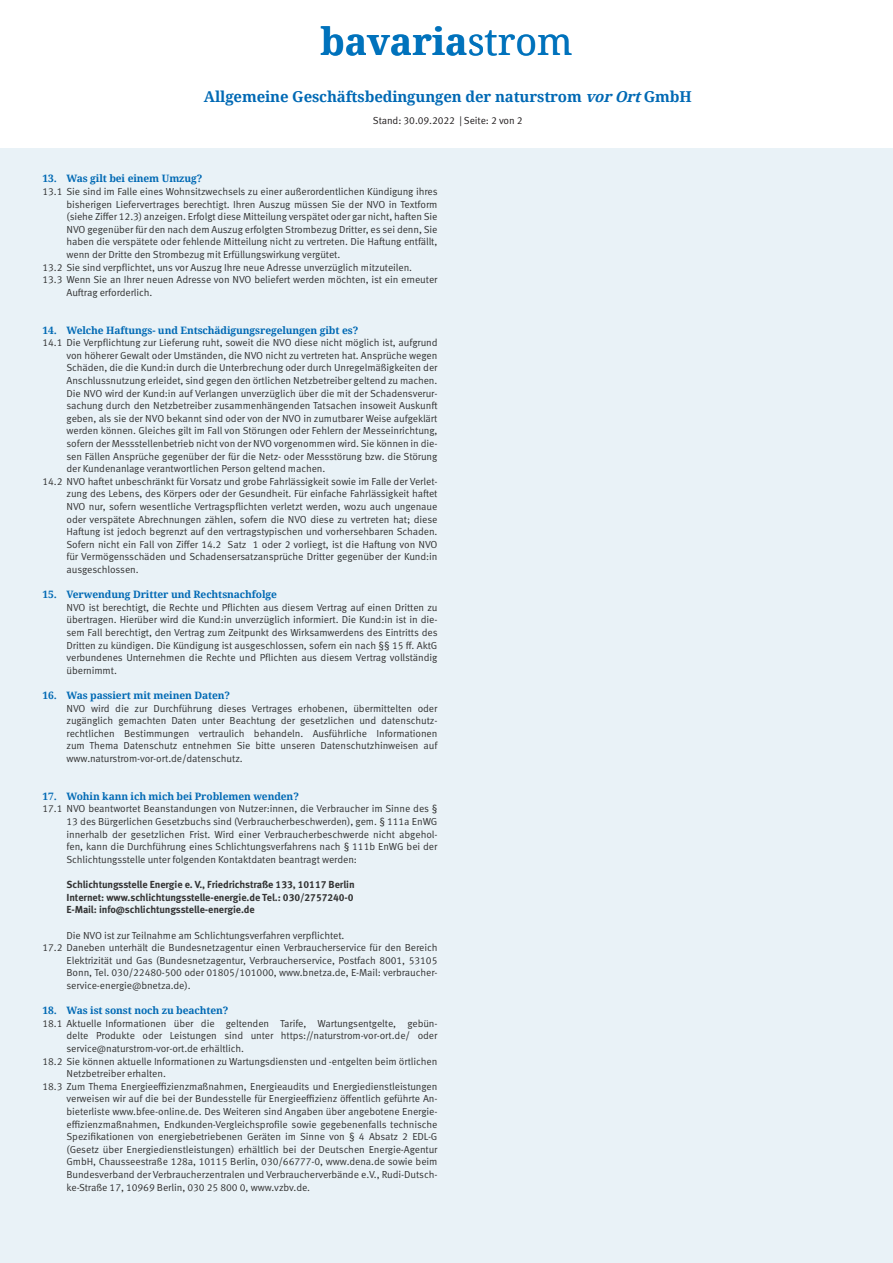
<style>
.page{position:relative;width:893px;height:1263px;background:#fff}
.page>*{position:absolute;margin:0;border:0;box-sizing:border-box;transform-origin:0 0}
.t1{font:700 37.5px "Droid Serif";color:#0072bc}
.t2{font:700 15px "Droid Serif";letter-spacing:-.01em;color:#0069b4}
.t3{font:10.2px/12.6px "Meta OT Norm";letter-spacing:-.01em;color:#333;text-align:justify}
.t4{font:700 10.2px "Droid Serif";letter-spacing:-.01em;color:#0069b4}
.t5{font:700 10.2px/12.6px "Meta OT";letter-spacing:-.01em;color:#333;text-align:justify}
.t6{font:10.2px "Meta OT Norm";letter-spacing:-.01em;color:#231f20}
.s1{font-weight:400}
.s2{font-style:italic}
</style>
<div class="page">
<div style="left:0;top:148px;width:893px;height:1115px;background:#e9f2f7"></div>
<h1 class="t1" style="left:320px;top:15px;width:254px">bavaria<span class="s1">strom</span></h1>
<h2 class="t2" style="left:204px;top:86px;width:489px">Allgemeine Geschäftsbedingungen der naturstrom <span class="s2">vorOrt</span>GmbH</h2>
<p class="t6" style="left:373px;top:114px;width:151px">Stand: 30.09.2022 | Seite: 2 von 2</p>
<p class="t4" style="left:43px;top:172px;width:161px">13. Was gilt bei einem Umzug?</p>
<p class="t3" style="left:43px;top:185px;width:397px">13.1 Sie sind im Falle eines Wohnsitzwechsels zu einer außerordentlichen Kündigung ihres</p>
<p class="t3" style="left:67px;top:198px;width:372px">bisherigen Liefervertrages berechtigt. Ihren Auszug müssen Sie der NVO in Textform</p>
<p class="t3" style="left:67px;top:210px;width:372px">(siehe Ziffer 12.3) anzeigen. Erfolgt diese Mitteilung verspätet oder gar nicht, haften Sie</p>
<p class="t3" style="left:67px;top:223px;width:372px">NVO gegenüber für den nach dem Auszug erfolgten Strombezug Dritter, es sei denn, Sie</p>
<p class="t3" style="left:67px;top:236px;width:372px">haben die verspätete oder fehlende Mitteilung nicht zu vertreten. Die Haftung entfällt,</p>
<p class="t3" style="left:67px;top:248px;width:275px">wenn der Dritte den Strombezug mit Erfüllungswirkung vergütet.</p>
<p class="t3" style="left:43px;top:261px;width:371px">13.2 Sie sind verpflichtet, uns vor Auszug Ihre neue Adresse unverzüglich mitzuteilen.</p>
<p class="t3" style="left:43px;top:273px;width:396px">13.3 Wenn Sie an Ihrer neuen Adresse von NVO beliefert werden möchten, ist ein erneuter</p>
<p class="t3" style="left:67px;top:286px;width:87px">Auftrag erforderlich.</p>
<p class="t4" style="left:43px;top:323px;width:317px">14. Welche Haftungs- und Entschädigungsregelungen gibt es?</p>
<p class="t3" style="left:43px;top:336px;width:397px">14.1 Die Verpflichtung zur Lieferung ruht, soweit die NVO diese nicht möglich ist, aufgrund</p>
<p class="t3" style="left:67px;top:349px;width:372px">von höherer Gewalt oder Umständen, die NVO nicht zu vertreten hat. Ansprüche wegen</p>
<p class="t3" style="left:67px;top:362px;width:372px">Schäden, die die Kund:in durch die Unterbrechung oder durch Unregelmäßigkeiten der</p>
<p class="t3" style="left:67px;top:374px;width:372px">Anschlussnutzung erleidet, sind gegen den örtlichen Netzbetreiber geltend zu machen.</p>
<p class="t3" style="left:67px;top:387px;width:372px">Die NVO wird der Kund:in auf Verlangen unverzüglich über die mit der Schadensverur-</p>
<p class="t3" style="left:67px;top:399px;width:373px">sachung durch den Netzbetreiber zusammenhängenden Tatsachen insoweit Auskunft</p>
<p class="t3" style="left:67px;top:412px;width:372px">geben, als sie der NVO bekannt sind oder von der NVO in zumutbarer Weise aufgeklärt</p>
<p class="t3" style="left:67px;top:425px;width:372px">werden können. Gleiches gilt im Fall von Störungen oder Fehlern der Messeinrichtung,</p>
<p class="t3" style="left:67px;top:437px;width:372px">sofern der Messstellenbetrieb nicht von der NVO vorgenommen wird. Sie können in die-</p>
<p class="t3" style="left:67px;top:450px;width:372px">sen Fällen Ansprüche gegenüber der für die Netz- oder Messstörung bzw. die Störung</p>
<p class="t3" style="left:67px;top:462px;width:260px">der Kundenanlage verantwortlichen Person geltend machen.</p>
<p class="t3" style="left:43px;top:475px;width:396px">14.2 NVO haftet unbeschränkt für Vorsatz und grobe Fahrlässigkeit sowie im Falle der Verlet-</p>
<p class="t3" style="left:67px;top:488px;width:372px">zung des Lebens, des Körpers oder der Gesundheit. Für einfache Fahrlässigkeit haftet</p>
<p class="t3" style="left:67px;top:500px;width:372px">NVO nur, sofern wesentliche Vertragspflichten verletzt werden, wozu auch ungenaue</p>
<p class="t3" style="left:67px;top:513px;width:372px">oder verspätete Abrechnungen zählen, sofern die NVO diese zu vertreten hat; diese</p>
<p class="t3" style="left:67px;top:525px;width:372px">Haftung ist jedoch begrenzt auf den vertragstypischen und vorhersehbaren Schaden.</p>
<p class="t3" style="left:67px;top:538px;width:372px">Sofern nicht ein Fall von Ziffer 14.2 Satz 1 oder 2 vorliegt, ist die Haftung von NVO</p>
<p class="t3" style="left:67px;top:551px;width:372px">für Vermögensschäden und Schadensersatzansprüche Dritter gegenüber der Kund:in</p>
<p class="t3" style="left:67px;top:563px;width:74px">ausgeschlossen.</p>
<p class="t4" style="left:43px;top:587px;width:236px">15. Verwendung Dritter und Rechtsnachfolge</p>
<p class="t3" style="left:67px;top:601px;width:373px">NVO ist berechtigt, die Rechte und Pflichten aus diesem Vertrag auf einen Dritten zu übertragen. Hierüber wird die Kund:in unverzüglich informiert. Die Kund:in ist in die&shy;sem Fall berechtigt, den Vertrag zum Zeitpunkt des Wirksamwerdens des Eintritts des Dritten zu kündigen. Die Kündigung ist ausgeschlossen, sofern ein nach §§ 15 ff. AktG verbundenes Unternehmen die Rechte und Pflichten aus diesem Vertrag vollständig übernimmt.</p>
<p class="t4" style="left:43px;top:688px;width:189px">16. Was passiert mit meinen Daten?</p>
<p class="t3" style="left:67px;top:702px;width:373px">NVO wird die zur Durchführung dieses Vertrages erhobenen, übermittelten oder zugänglich gemachten Daten unter Beachtung der gesetzlichen und datenschutz&shy;rechtlichen Bestimmungen vertraulich behandeln. Ausführliche Informationen zum Thema Datenschutz entnehmen Sie bitte unseren Datenschutzhinweisen auf www.naturstrom-vor-ort.de/datenschutz.</p>
<p class="t4" style="left:43px;top:789px;width:258px">17. Wohin kann ich mich bei Problemen wenden?</p>
<p class="t3" style="left:67px;top:803px;width:372px;text-indent:-24px">17.1 NVO beantwortet Beanstandungen von Nutzer:innen, die Verbraucher im Sinne des § 13 des Bürgerlichen Gesetzbuchs sind (Verbraucherbeschwerden), gem. § 111a EnWG innerhalb der gesetzlichen Frist. Wird einer Verbraucherbeschwerde nicht abgehol&shy;fen, kann die Durchführung eines Schlichtungsverfahrens nach § 111b EnWG bei der Schlichtungsstelle unter folgenden Kontaktdaten beantragt werden:</p>
<p class="t5" style="left:67px;top:878px;width:290px">Schlichtungsstelle Energie e. V., Friedrichstraße 133, 10117 Berlin Internet: www.schlichtungsstelle-energie.de Tel.: 030/2757240-0<br>E-Mail: info@schlichtungsstelle-energie.de</p>
<p class="t3" style="left:67px;top:929px;width:279px">Die NVO ist zur Teilnahme am Schlichtungsverfahren verpflichtet.</p>
<p class="t3" style="left:43px;top:941px;width:396px">17.2 Daneben unterhält die Bundesnetzagentur einen Verbraucherservice für den Bereich</p>
<p class="t3" style="left:67px;top:954px;width:372px">Elektrizität und Gas (Bundesnetzagentur, Verbraucherservice, Postfach 8001, 53105</p>
<p class="t3" style="left:67px;top:966px;width:372px">Bonn, Tel. 030/22480-500 oder 01805/101000, www.bnetza.de, E-Mail: verbraucher-</p>
<p class="t3" style="left:67px;top:979px;width:126px">service-energie@bnetza.de).</p>
<p class="t4" style="left:43px;top:1003px;width:188px">18. Was ist sonst noch zu beachten?</p>
<p class="t3" style="left:43px;top:1017px;width:396px">18.1 Aktuelle Informationen über die geltenden Tarife, Wartungsentgelte, gebün-</p>
<p class="t3" style="left:67px;top:1029px;width:372px">delte Produkte oder Leistungen sind unter https://naturstrom-vor-ort.de/ oder</p>
<p class="t3" style="left:67px;top:1042px;width:179px">service@naturstrom-vor-ort.de erhältlich.</p>
<p class="t3" style="left:43px;top:1055px;width:396px">18.2 Sie können aktuelle Informationen zu Wartungsdiensten und -entgelten beim örtlichen</p>
<p class="t3" style="left:67px;top:1067px;width:101px">Netzbetreiber erhalten.</p>
<p class="t3" style="left:43px;top:1080px;width:396px">18.3 Zum Thema Energieeffizienzmaßnahmen, Energieaudits und Energiedienstleistungen</p>
<p class="t3" style="left:67px;top:1092px;width:372px">verweisen wir auf die bei der Bundesstelle für Energieeffizienz öffentlich geführte An-</p>
<p class="t3" style="left:67px;top:1105px;width:372px">bieterliste www.bfee-online.de. Des Weiteren sind Angaben über angebotene Energie-</p>
<p class="t3" style="left:67px;top:1118px;width:372px">effizienzmaßnahmen, Endkunden-Vergleichsprofile sowie gegebenenfalls technische</p>
<p class="t3" style="left:67px;top:1130px;width:372px">Spezifikationen von energiebetriebenen Geräten im Sinne von § 4 Absatz 2 EDL-G</p>
<p class="t3" style="left:67px;top:1143px;width:372px">(Gesetz über Energiedienstleistungen) erhältlich bei der Deutschen Energie-Agentur</p>
<p class="t3" style="left:67px;top:1155px;width:372px">GmbH, Chausseestraße 128a, 10115 Berlin, 030/66777-0, www.dena.de sowie beim</p>
<p class="t3" style="left:67px;top:1168px;width:372px">Bundesverband der Verbraucherzentralen und Verbraucherverbände e.V., Rudi-Dutsch-</p>
<p class="t3" style="left:67px;top:1181px;width:245px">ke-Straße 17, 10969 Berlin, 030 25 800 0, www.vzbv.de.</p>
</div>
